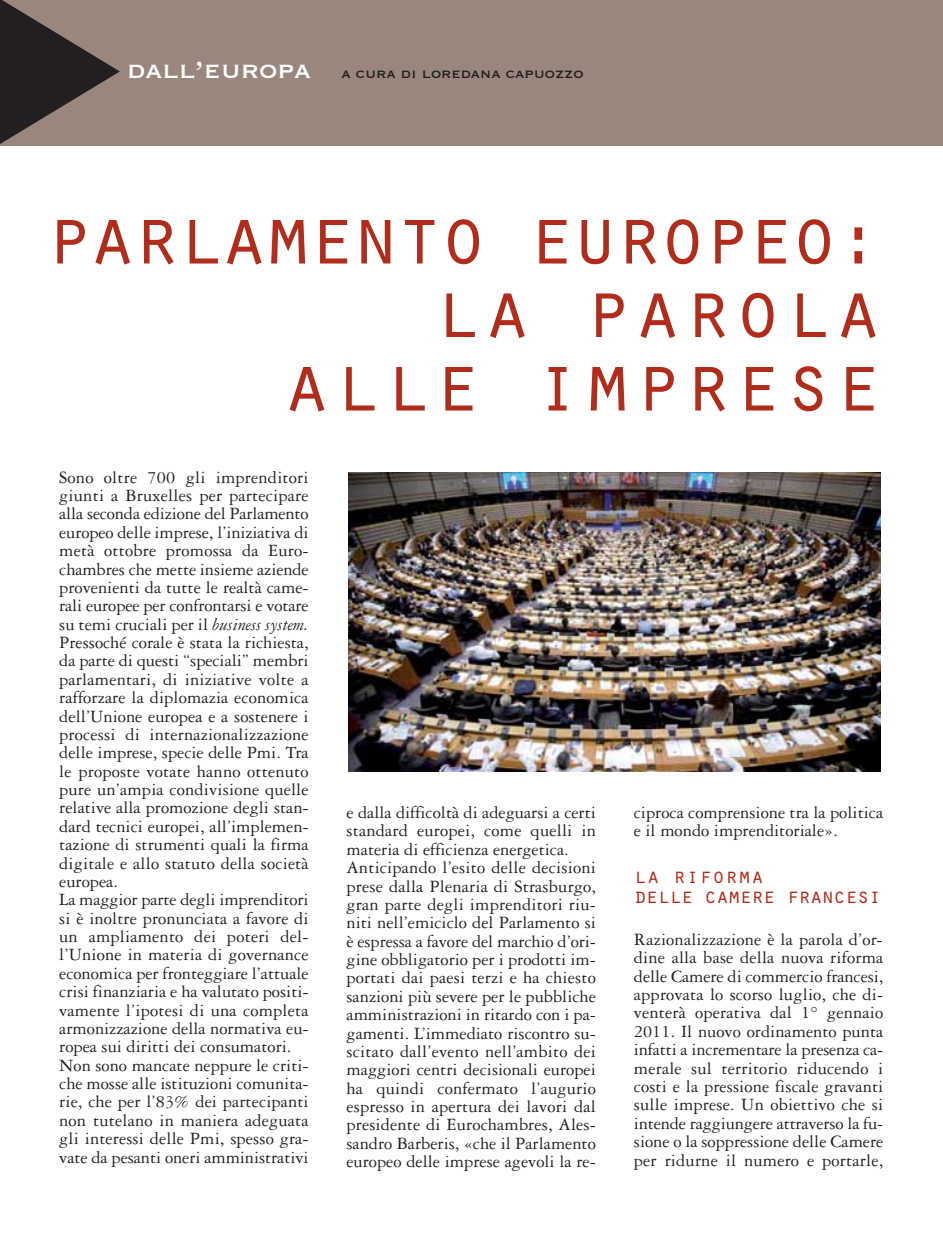
<style>
.page{position:relative;width:943px;height:1236px;background:#fff}
.page>*{position:absolute;margin:0;border:0;box-sizing:border-box;transform-origin:0 0}
.t1{font:83.48px/73.5px "Orator";letter-spacing:-.035em;color:#b12c1b;text-align:right}
.t2{font:21.7px/19.9px "Orator";letter-spacing:-.06em;color:#b12c1b}
.t3{font:18.38px/18.4px "Garamond 3 LT Std";color:#231f20}
.t4{font:16.62px "Copperplate";color:#231f20}
.s1{font-size:30.1px;color:#fff}
.s2{font-style:italic}
</style>
<div class="page">
<div style="left:0;top:0;width:942px;height:146px;background:#99877d"></div>
<svg style="left:0;top:0;width:120px;height:144px"></svg>
<img style="left:348px;top:472px;width:532px;height:299px">
<p class="t4" style="left:127px;top:62px;width:458px"><span class="s1">dall’europa</span> a cura di loredana capuozzo</p>
<h1 class="t1" style="left:44px;top:198px;width:841px">parlamento europeo: la parola<br>alle imprese</h1>
<p class="t3" style="left:59px;top:469px;width:251px">Sono oltre 700 gli imprenditori giunti a Bruxelles per partecipare alla seconda edizione del Parlamento europeo delle imprese, l’iniziativa di metà ottobre promossa da Euro&shy;chambres che mette insieme aziende provenienti da tutte le realtà came&shy;rali europee per confrontarsi e votare su temi cruciali per il <span class="s2">business system.<br></span>Pressoché corale è stata la richiesta, da parte di questi “speciali” membri parlamentari, di iniziative volte a rafforzare la diplomazia economica dell’Unione europea e a sostenere i processi di internazionalizzazione delle imprese, specie delle Pmi. Tra le proposte votate hanno ottenuto pure un’ampia condivisione quelle relative alla promozione degli stan&shy;dard tecnici europei, all’implemen&shy;tazione di strumenti quali la firma digitale e allo statuto della società europea.<br>La maggior parte degli imprenditori si è inoltre pronunciata a favore di un ampliamento dei poteri del&shy;l’Unione in materia di governance economica per fronteggiare l’attuale crisi finanziaria e ha valutato positi&shy;vamente l’ipotesi di una completa armonizzazione della normativa eu&shy;ropea sui diritti dei consumatori.<br>Non sono mancate neppure le criti&shy;che mosse alle istituzioni comunita&shy;rie, che per l’83% dei partecipanti non tutelano in maniera adeguata gli interessi delle Pmi, spesso gra&shy;vate da pesanti oneri amministrativi</p>
<p class="t3" style="left:346px;top:804px;width:251px">e dalla difficoltà di adeguarsi a certi standard europei, come quelli in materia di efficienza energetica.<br>Anticipando l’esito delle decisioni prese dalla Plenaria di Strasburgo, gran parte degli imprenditori riu&shy;niti nell’emiciclo del Parlamento si è espressa a favore del marchio d’ori&shy;gine obbligatorio per i prodotti im&shy;portati dai paesi terzi e ha chiesto sanzioni più severe per le pubbliche amministrazioni in ritardo con i pa&shy;gamenti. L’immediato riscontro su&shy;scitato dall’evento nell’ambito dei maggiori centri decisionali europei ha quindi confermato l’augurio espresso in apertura dei lavori dal presidente di Eurochambres, Ales&shy;sandro Barberis, «che il Parlamento europeo delle imprese agevoli la re-</p>
<p class="t3" style="left:633px;top:804px;width:251px">ciproca comprensione tra la politica e il mondo imprenditoriale».</p>
<p class="t2" style="left:634px;top:865px;width:249px">la riforma<br>delle camere francesi</p>
<p class="t3" style="left:634px;top:931px;width:251px;text-align:justify">Razionalizzazione è la parola d’or&shy;dine alla base della nuova riforma delle Camere di commercio francesi, approvata lo scorso luglio, che di&shy;venterà operativa dal 1° gennaio 2011. Il nuovo ordinamento punta infatti a incrementare la presenza ca&shy;merale sul territorio riducendo i costi e la pressione fiscale gravanti sulle imprese. Un obiettivo che si intende raggiungere attraverso la fu&shy;sione o la soppressione delle Camere per ridurne il numero e portarle,</p>
</div>
